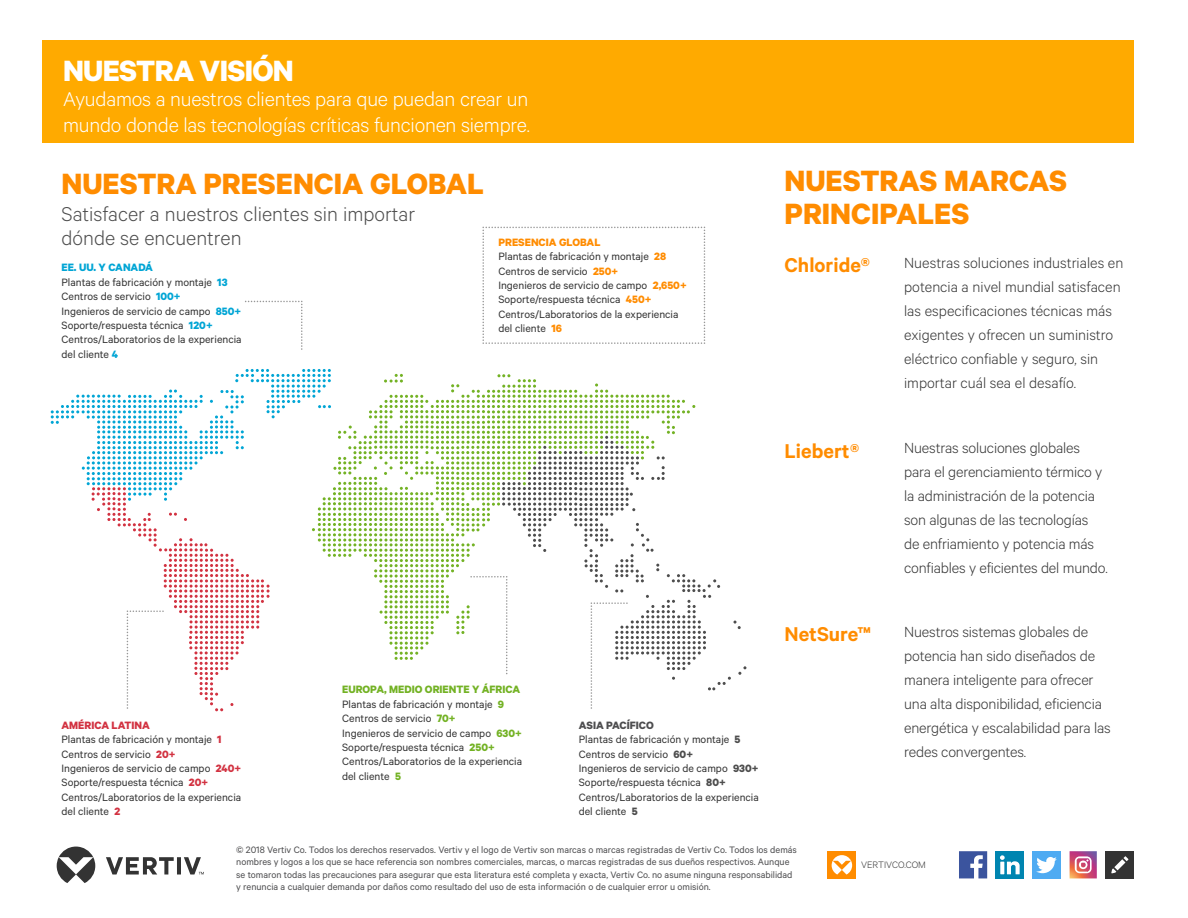
<style>
.page{position:relative;width:1188px;height:918px;background:#fff}
.page>*{position:absolute;margin:0;border:0;box-sizing:border-box;transform-origin:0 0}
.t1{font:700 33px/33.6px "Calibre";color:#ff8c00}
.t2{font:700 33px "Calibre";letter-spacing:-.02em;color:#fff}
.t3{font:300 22.5px/25.5px "Calibre";letter-spacing:-.01em;color:#fff}
.t4{font:300 22.5px/24px "Calibre";color:#4d4d4d}
.t5{font:600 22.5px "Calibre";color:#ff8c00}
.t6{font:300 16.5px/24px "Calibre";letter-spacing:-.01em;color:#333}
.t7{font:12px/14.4px "Calibre";color:#333}
.t8{font:10.5px/12.6px "Calibre";color:#4d4d4f}
.t9{font:300 10.5px "Calibre";color:#333}
.s1{font-weight:700;color:#00a5d5}
.s2{font-weight:700;color:#ff8c00}
.s3{font-weight:700;color:#73b224}
.s4{font-weight:700;color:#d23241}
.s5{font-weight:700;color:#4d4d4f}
.s6{font-weight:700;color:#4d4d4d}
</style>
<div class="page">
<svg style="left:482px;top:227px;width:223px;height:117px"></svg>
<svg style="left:245px;top:301px;width:57px;height:49px"></svg>
<svg style="left:51px;top:369px;width:695px;height:342px"></svg>
<div style="left:42px;top:40px;width:1092px;height:103px;background:#fa0"></div>
<svg style="left:57px;top:847px;width:147px;height:36px"></svg>
<svg style="left:959px;top:851px;width:28px;height:27px"></svg>
<div style="left:996px;top:851px;width:28px;height:27px;background:#0085b0"></div>
<svg style="left:1000px;top:855px;width:20px;height:19px"></svg>
<div style="left:1032px;top:851px;width:29px;height:27px;background:#4fabf2"></div>
<svg style="left:1036px;top:857px;width:21px;height:16px"></svg>
<div style="left:1106px;top:851px;width:28px;height:27px;background:#333"></div>
<svg style="left:1111px;top:856px;width:17px;height:17px"></svg>
<div style="left:828px;top:851px;width:28px;height:27px;background:#ff8c00"></div>
<svg style="left:832px;top:855px;width:20px;height:20px"></svg>
<svg style="left:1070px;top:851px;width:27px;height:27px"></svg>
<h1 class="t2" style="left:63px;top:50px;width:232px">NUESTRA VISIÓN</h1>
<h2 class="t3" style="left:63px;top:86px;width:468px">Ayudamos a nuestros clientes para que puedan crear un mundo donde las tecnologías críticas funcionen siempre.</h2>
<h1 class="t1" style="left:62px;top:166px;width:424px">NUESTRA PRESENCIA GLOBAL</h1>
<h2 class="t4" style="left:62px;top:201px;width:355px">Satisfacer a nuestros clientes sin importar dónde se encuentren</h2>
<p class="t7" style="left:62px;top:260px;width:182px"><span class="s1">EE. UU. Y CANADÁ<br></span>Plantas de fabricación y montaje <span class="s1">13<br></span>Centros de servicio <span class="s1">100+<br></span>Ingenieros de servicio de campo <span class="s1">850+<br></span>Soporte/respuesta técnica <span class="s1">120+<br></span>Centros/Laboratorios de la experiencia del cliente <span class="s1">4</span></p>
<p class="t7" style="left:498px;top:234px;width:190px"><span class="s2">PRESENCIA GLOBAL<br></span>Plantas de fabricación y montaje <span class="s2">28<br></span>Centros de servicio <span class="s2">250+<br></span>Ingenieros de servicio de campo <span class="s2">2,650+<br></span>Soporte/respuesta técnica <span class="s2">450+<br></span>Centros/Laboratorios de la experiencia del cliente <span class="s2">16</span></p>
<h1 class="t1" style="left:784px;top:163px;width:284px">NUESTRAS MARCAS<br>PRINCIPALES</h1>
<h2 class="t5" style="left:785px;top:252px;width:87px">Chloride®</h2>
<h2 class="t5" style="left:785px;top:437px;width:76px">Liebert®</h2>
<h3 class="t6" style="left:904px;top:250px;width:221px">Nuestras soluciones industriales en potencia a nivel mundial satisfacen las especificaciones técnicas más exigentes y ofrecen un suministro eléctrico confiable y seguro, sin importar cuál sea el desafío.</h3>
<h3 class="t6" style="left:904px;top:435px;width:205px">Nuestras soluciones globales para el gerenciamiento térmico y la administración de la potencia son algunas de las tecnologías de enfriamiento y potencia más confiables y eficientes del mundo.</h3>
<h3 class="t6" style="left:904px;top:619px;width:208px">Nuestros sistemas globales de potencia han sido diseñados de manera inteligente para ofrecer una alta disponibilidad, eficiencia energética y escalabilidad para las redes convergentes.</h3>
<h2 class="t5" style="left:785px;top:621px;width:88px">NetSure™</h2>
<p class="t7" style="left:342px;top:682px;width:182px"><span class="s3">EUROPA, MEDIO ORIENTE Y ÁFRICA<br></span>Plantas de fabricación y montaje <span class="s3">9<br></span>Centros de servicio <span class="s3">70+<br></span>Ingenieros de servicio de campo <span class="s3">630+<br></span>Soporte/respuesta técnica <span class="s3">250+<br></span>Centros/Laboratorios de la experiencia del cliente <span class="s3">5</span></p>
<p class="t7" style="left:62px;top:717px;width:181px"><span class="s4">AMÉRICA LATINA<br></span>Plantas de fabricación y montaje <span class="s4">1<br></span>Centros de servicio <span class="s4">20+<br></span>Ingenieros de servicio de campo <span class="s4">240+<br></span>Soporte/respuesta técnica <span class="s4">20+<br></span>Centros/Laboratorios de la experiencia del cliente <span class="s4">2</span></p>
<p class="t7" style="left:579px;top:717px;width:181px"><span class="s5">ASIA PACÍFICO<br></span>Plantas de fabricación y montaje <span class="s6">5<br></span>Centros de servicio <span class="s6">60+<br></span>Ingenieros de servicio de campo <span class="s6">930+<br></span>Soporte/respuesta técnica <span class="s6">80+<br></span>Centros/Laboratorios de la experiencia del cliente <span class="s6">5</span></p>
<p class="t8" style="left:236px;top:843px;width:562px">© 2018 Vertiv Co. Todos los derechos reservados. Vertiv y el logo de Vertiv son marcas o marcas registradas de Vertiv Co. Todos los demás nombres y logos a los que se hace referencia son nombres comerciales, marcas, o marcas registradas de sus dueños respectivos. Aunque se tomaron todas las precauciones para asegurar que esta literatura esté completa y exacta, Vertiv Co. no asume ninguna responsabilidad y renuncia a cualquier demanda por daños como resultado del uso de esta información o de cualquier error u omisión.</p>
<p class="t9" style="left:861px;top:858px;width:66px">VERTIVCO.COM</p>
</div>
